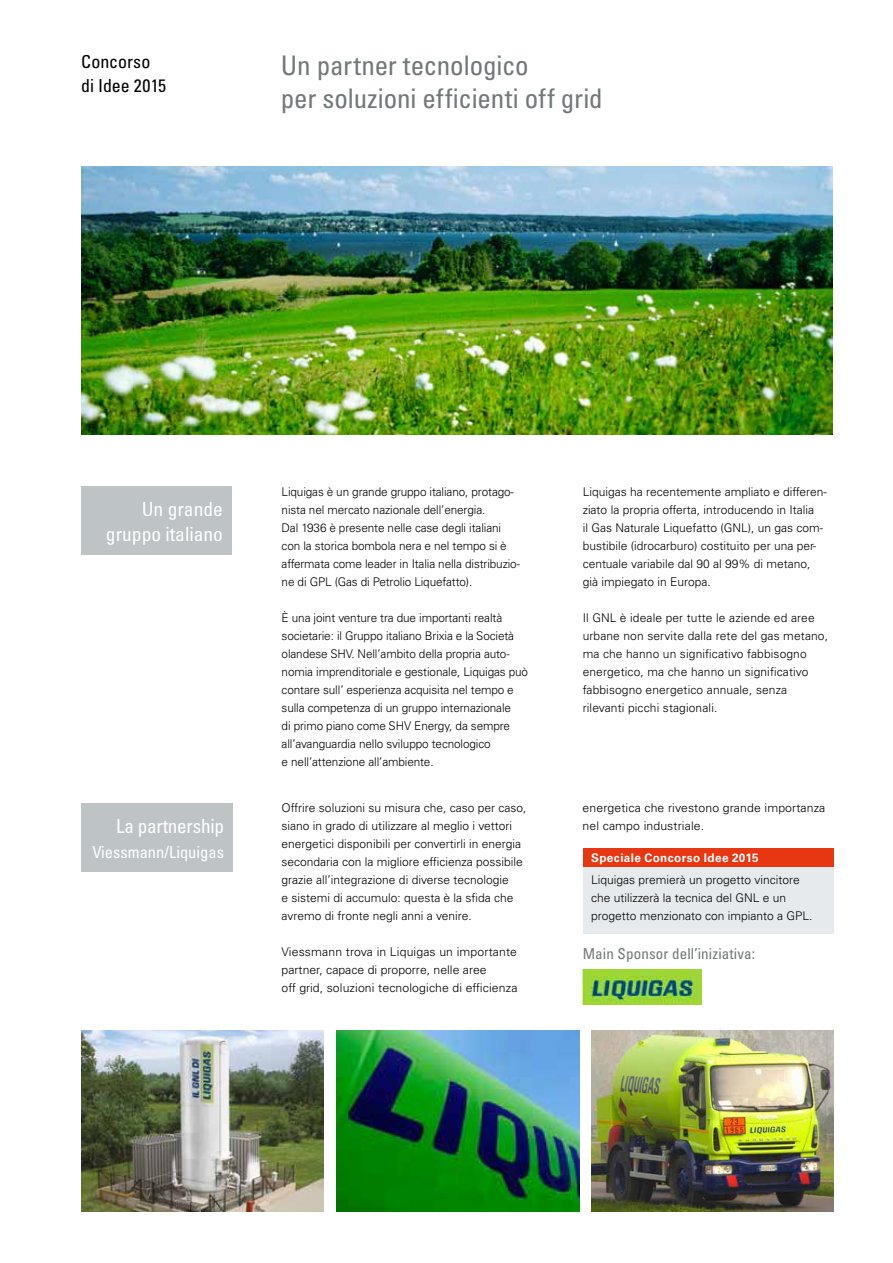
<style>
.page{position:relative;width:893px;height:1263px;background:#fff}
.page>*{position:absolute;margin:0;border:0;box-sizing:border-box;transform-origin:0 0}
.t1{font:condensed 27px/33px "Univers LTCYR 57";letter-spacing:-.005em;color:#727777}
.t2{font:condensed 19.5px/25.5px "Univers LTCYR 57";color:#fff;text-align:right}
.t3{font:condensed 18px/24px "Univers LTCYR 57";letter-spacing:-.005em;color:#000}
.t4{font:condensed 16.5px "Univers LTCYR 57";color:#fff}
.t5{font:condensed 15px "Univers LTCYR 57";letter-spacing:.01em;color:#727777}
.t6{font:300 12px/18px "Univers LTCYR 45";color:#000}
.t7{font:700 12px "Univers LTCYR 65";letter-spacing:.03em;color:#fff}
</style>
<div class="page">
<img style="left:337px;top:1030px;width:242px;height:182px">
<img style="left:591px;top:1030px;width:243px;height:182px">
<img style="left:81px;top:1030px;width:243px;height:182px">
<img style="left:81px;top:167px;width:752px;height:268px">
<div style="left:81px;top:803px;width:152px;height:68px;background:#bec3c6"></div>
<div style="left:81px;top:487px;width:150px;height:68px;background:#bec3c6"></div>
<div style="left:583px;top:866px;width:250px;height:67px;background:#e7eaec"></div>
<div style="left:583px;top:848px;width:250px;height:18px;background:#e63612"></div>
<img style="left:583px;top:969px;width:119px;height:36px">
<h3 class="t3" style="left:81px;top:49px;width:87px">Concorso di Idee 2015</h3>
<h1 class="t1" style="left:281px;top:48px;width:323px">Un partner tecnologico<br>per soluzioni efficienti off grid</h1>
<h2 class="t2" style="left:106px;top:496px;width:118px">Un grande gruppo italiano</h2>
<h2 class="t2" style="left:116px;top:812px;width:109px">La partnership</h2>
<h3 class="t4" style="left:92px;top:842px;width:133px">Viessmann/Liquigas</h3>
<p class="t6" style="left:282px;top:482px;width:240px">Liquigas è un grande gruppo italiano, protago&shy;nista nel mercato nazionale dell’energia.<br>Dal 1936 è presente nelle case degli italiani con la storica bombola nera e nel tempo si è affermata come leader in Italia nella distribuzio&shy;ne di GPL (Gas di Petrolio Liquefatto).</p>
<p class="t6" style="left:282px;top:608px;width:248px">È una joint venture tra due importanti realtà societarie: il Gruppo italiano Brixia e la Società olandese SHV. Nell’ambito della propria auto&shy;nomia imprenditoriale e gestionale, Liquigas può contare sull’ esperienza acquisita nel tempo e sulla competenza di un gruppo internazionale<br>di primo piano come SHV Energy, da sempre all’avanguardia nello sviluppo tecnologico<br>e nell’attenzione all’ambiente.</p>
<p class="t6" style="left:282px;top:798px;width:246px">Offrire soluzioni su misura che, caso per caso, siano in grado di utilizzare al meglio i vettori energetici disponibili per convertirli in energia secondaria con la migliore efficienza possibile grazie all’integrazione di diverse tecnologie<br>e sistemi di accumulo: questa è la sfida che avremo di fronte negli anni a venire.</p>
<p class="t6" style="left:282px;top:942px;width:237px">Viessmann trova in Liquigas un importante partner, capace di proporre, nelle aree<br>off grid, soluzioni tecnologiche di efficienza</p>
<p class="t6" style="left:583px;top:482px;width:246px">Liquigas ha recentemente ampliato e differen&shy;ziato la propria offerta, introducendo in Italia<br>il Gas Naturale Liquefatto (GNL), un gas com&shy;bustibile (idrocarburo) costituito per una per&shy;centuale variabile dal 90 al 99% di metano, già impiegato in Europa.</p>
<p class="t6" style="left:583px;top:608px;width:247px">Il GNL è ideale per tutte le aziende ed aree urbane non servite dalla rete del gas metano, ma che hanno un significativo fabbisogno energetico, ma che hanno un significativo fabbisogno energetico annuale, senza rilevanti picchi stagionali.</p>
<p class="t6" style="left:583px;top:799px;width:244px">energetica che rivestono grande importanza nel campo industriale.</p>
<p class="t7" style="left:591px;top:849px;width:169px">Speciale Concorso Idee 2015</p>
<p class="t6" style="left:591px;top:870px;width:223px">Liquigas premierà un progetto vincitore che utilizzerà la tecnica del GNL e un progetto menzionato con impianto a GPL.</p>
<p class="t5" style="left:583px;top:944px;width:174px">Main Sponsor dell’iniziativa:</p>
</div>
